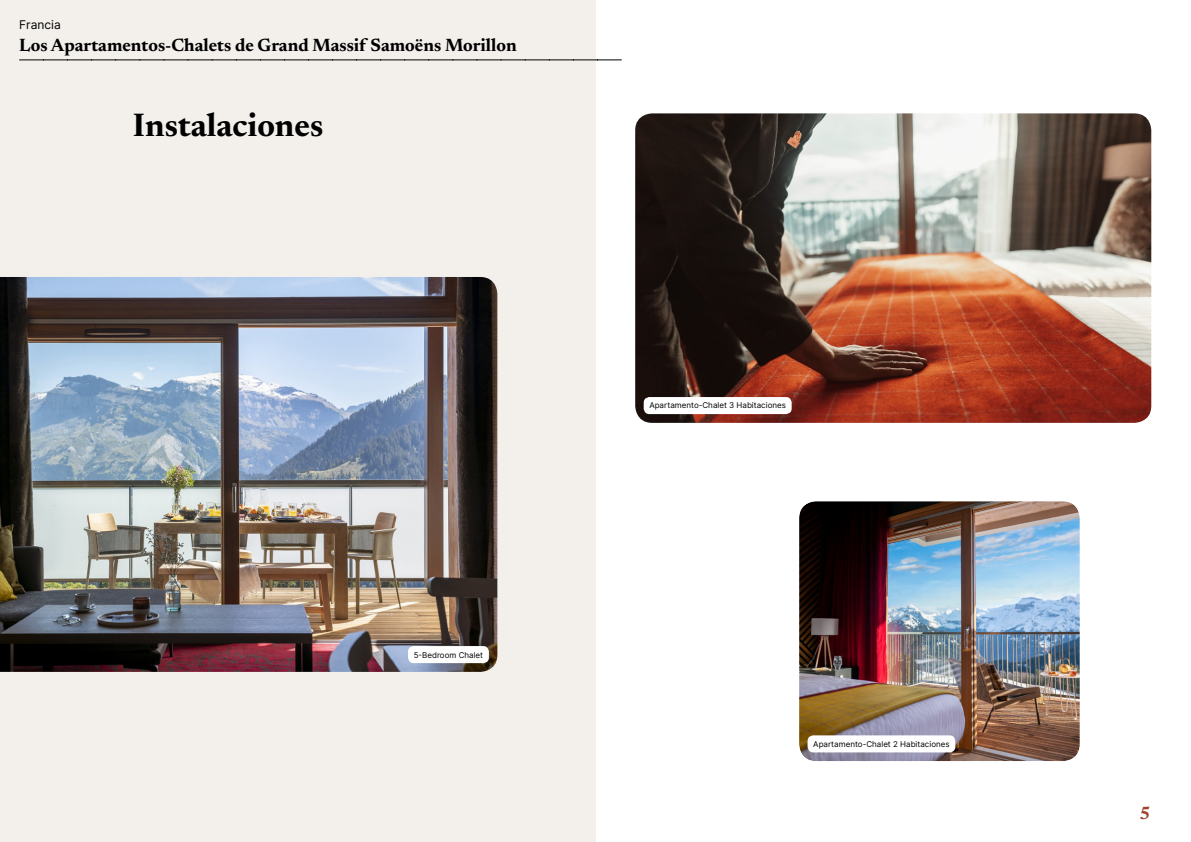
<style>
.page{position:relative;width:1191px;height:842px;background:#fff}
.page>*{position:absolute;margin:0;border:0;box-sizing:border-box;transform-origin:0 0}
.t1{font:700 33px "Newsreader 24 pt";color:#000}
.t2{font:700 18px "Newsreader 24 pt";color:#000}
.t3{font:700 18px "Newsreader 24 pt";color:#9d432c}
.t4{font:12px "Inter";color:#000}
.t5{font:8px "Inter";color:#000}
</style>
<div class="page">
<div style="left:0;top:0;width:595px;height:842px;background:#f3f0ec"></div>
<img style="left:635px;top:113px;width:516px;height:310px">
<img style="left:800px;top:502px;width:278px;height:258px">
<div style="left:791px;top:493px;width:296px;height:276px;border:8px solid #fff;border-radius:21px"></div>
<div style="left:643px;top:397px;width:148px;height:17px;background:#fff;border-radius:6px"></div>
<div style="left:807px;top:735px;width:148px;height:17px;background:#fff;border-radius:6px"></div>
<img style="left:0;top:277px;width:497px;height:395px">
<div style="left:408px;top:646px;width:81px;height:17px;background:#fff;border-radius:6px"></div>
<svg style="left:20px;top:60px;width:601px;height:1px"></svg>
<h3 class="t4" style="left:19px;top:15px;width:43px">Francia</h3>
<h2 class="t2" style="left:19px;top:32px;width:499px">Los Apartamentos-Chalets de Grand Massif Samoëns Morillon</h2>
<h1 class="t1" style="left:133px;top:101px;width:192px">Instalaciones</h1>
<p class="t5" style="left:414px;top:649px;width:71px">5-Bedroom Chalet</p>
<p class="t5" style="left:649px;top:400px;width:138px">Apartamento-Chalet 3 Habitaciones</p>
<p class="t5" style="left:813px;top:738px;width:138px">Apartamento-Chalet 2 Habitaciones</p>
<h2 class="t3" style="left:1139px;top:800px;width:13px">5</h2>
</div>
